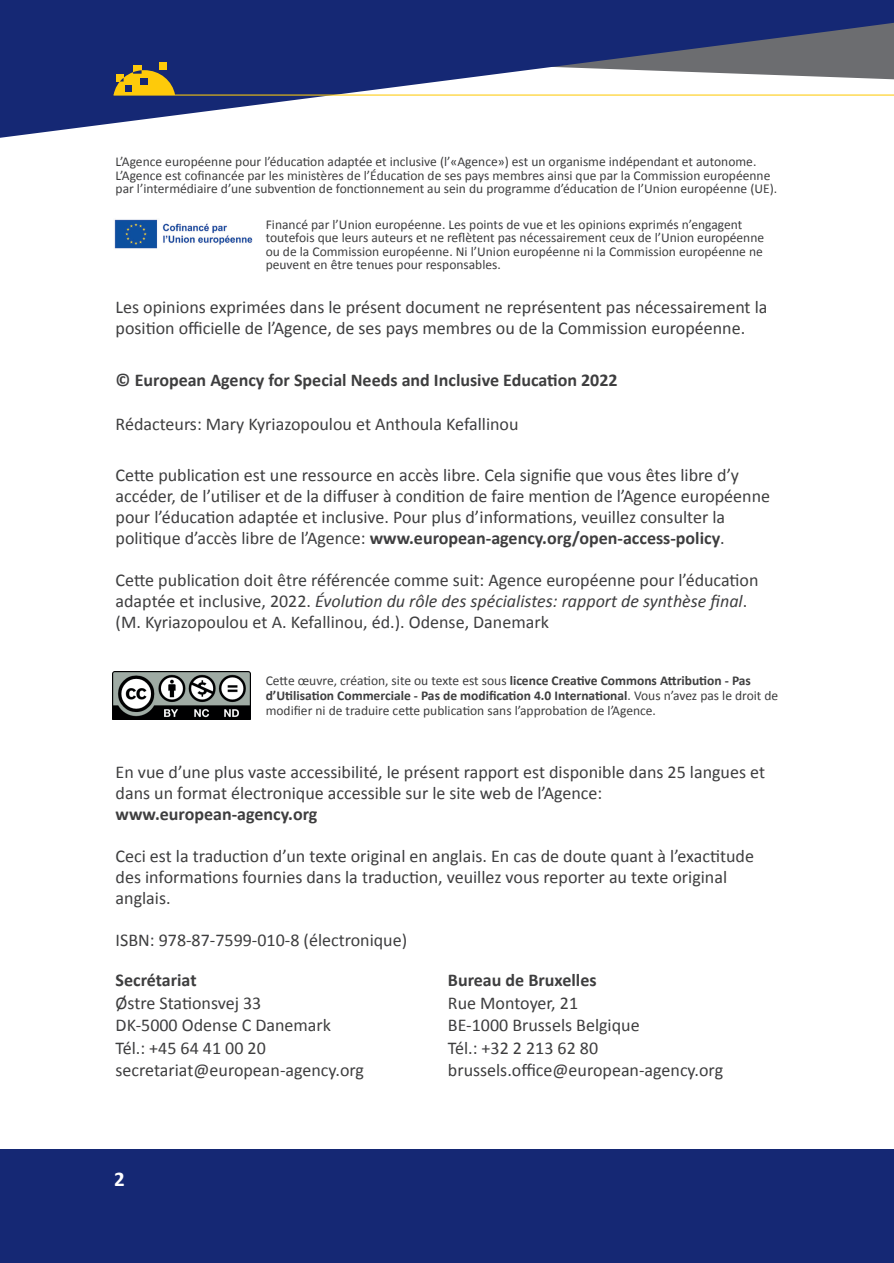
<style>
.page{position:relative;width:894px;height:1263px;background:#fff}
.page>*{position:absolute;margin:0;border:0;box-sizing:border-box;transform-origin:0 0}
.t1{font:700 21px "Calibri";color:#fff}
.t2{font:18px/21px "Calibri";color:#3e3e3f}
.t3{font:700 18px "Calibri";color:#3e3e3f}
.t4{font:13.5px/13.5px "Calibri";color:#3e3e3f}
.s1{font-weight:700}
.s2{font-style:italic}
</style>
<div class="page">
<svg style="left:0;top:0;width:893px;height:138px;fill:#152874"></svg>
<hr style="left:114px;top:95px;width:779px;height:1px;background:#feca0a">
<div style="left:159px;top:62px;width:8px;height:8px;background:#feca0a"></div>
<div style="left:133px;top:65px;width:8px;height:9px;background:#feca0a"></div>
<svg style="left:114px;top:70px;width:61px;height:25px;background:#b99a29"></svg>
<img style="left:114px;top:219px;width:139px;height:30px">
<img style="left:112px;top:671px;width:139px;height:49px">
<div style="left:0;top:1150px;width:893px;height:113px;background:#152874"></div>
<p class="t4" style="left:115px;top:155px;width:663px">L’Agence européenne pour l’éducation adaptée et inclusive (l’«Agence») est un organisme indépendant et autonome.<br>L’Agence est cofinancée par les ministères de l’Éducation de ses pays membres ainsi que par la Commission européenne par l’intermédiaire d’une subvention de fonctionnement au sein du programme d’éducation de l’Union européenne (UE).</p>
<p class="t4" style="left:265px;top:217px;width:500px">Financé par l’Union européenne. Les points de vue et les opinions exprimés n’engagent toutefois que leurs auteurs et ne reflètent pas nécessairement ceux de l’Union européenne ou de la Commission européenne. Ni l’Union européenne ni la Commission européenne ne peuvent en être tenues pour responsables.</p>
<p class="t2" style="left:115px;top:295px;width:653px">Les opinions exprimées dans le présent document ne représentent pas nécessairement la position officielle de l’Agence, de ses pays membres ou de la Commission européenne.</p>
<p class="t3" style="left:115px;top:369px;width:503px">© European Agency for Special Needs and Inclusive Education 2022</p>
<p class="t2" style="left:115px;top:412px;width:404px">Rédacteurs: Mary Kyriazopoulou et Anthoula Kefallinou</p>
<p class="t2" style="left:115px;top:463px;width:655px">Cette publication est une ressource en accès libre. Cela signifie que vous êtes libre d’y accéder, de l’utiliser et de la diffuser à condition de faire mention de l’Agence européenne pour l’éducation adaptée et inclusive. Pour plus d’informations, veuillez consulter la politique d’accès libre de l’Agence: <span class="s1">www.european-agency.org/open-access-policy</span>.</p>
<p class="t2" style="left:115px;top:568px;width:644px">Cette publication doit être référencée comme suit: Agence européenne pour l’éducation adaptée et inclusive, 2022. <span class="s2">Évolution du rôle des spécialistes: rapport de synthèse final</span>. (M. Kyriazopoulou et A. Kefallinou, éd.). Odense, Danemark</p>
<p class="t4" style="left:265px;top:672px;width:514px;line-height:15px">Cette œuvre, création, site ou texte est sous <span class="s1">licence Creative Commons Attribution - Pas d’Utilisation Commerciale - Pas de modification 4.0 International</span>. Vous n’avez pas le droit de modifier ni de traduire cette publication sans l’approbation de l’Agence.</p>
<p class="t2" style="left:115px;top:760px;width:651px">En vue d’une plus vaste accessibilité, le présent rapport est disponible dans 25 langues et dans un format électronique accessible sur le site web de l’Agence: <span class="s1">www.european-agency.org</span></p>
<p class="t2" style="left:115px;top:844px;width:639px">Ceci est la traduction d’un texte original en anglais. En cas de doute quant à l’exactitude des informations fournies dans la traduction, veuillez vous reporter au texte original anglais.</p>
<p class="t2" style="left:115px;top:928px;width:293px">ISBN: 978-87-7599-010-8 (électronique)</p>
<p class="t2" style="left:115px;top:968px;width:250px;line-height:22.5px"><span class="s1">Secrétariat<br></span>Østre Stationsvej 33<br>DK-5000 Odense C Danemark<br>Tél.: +45 64 41 00 20 secretariat@european-agency.org</p>
<p class="t2" style="left:448px;top:968px;width:276px;line-height:22.5px"><span class="s1">Bureau de Bruxelles<br></span>Rue Montoyer, 21<br>BE-1000 Brussels Belgique<br>Tél.: +32 2 213 62 80 brussels.office@european-agency.org</p>
<p class="t1" style="left:114px;top:1165px;width:12px">2</p>
</div>
